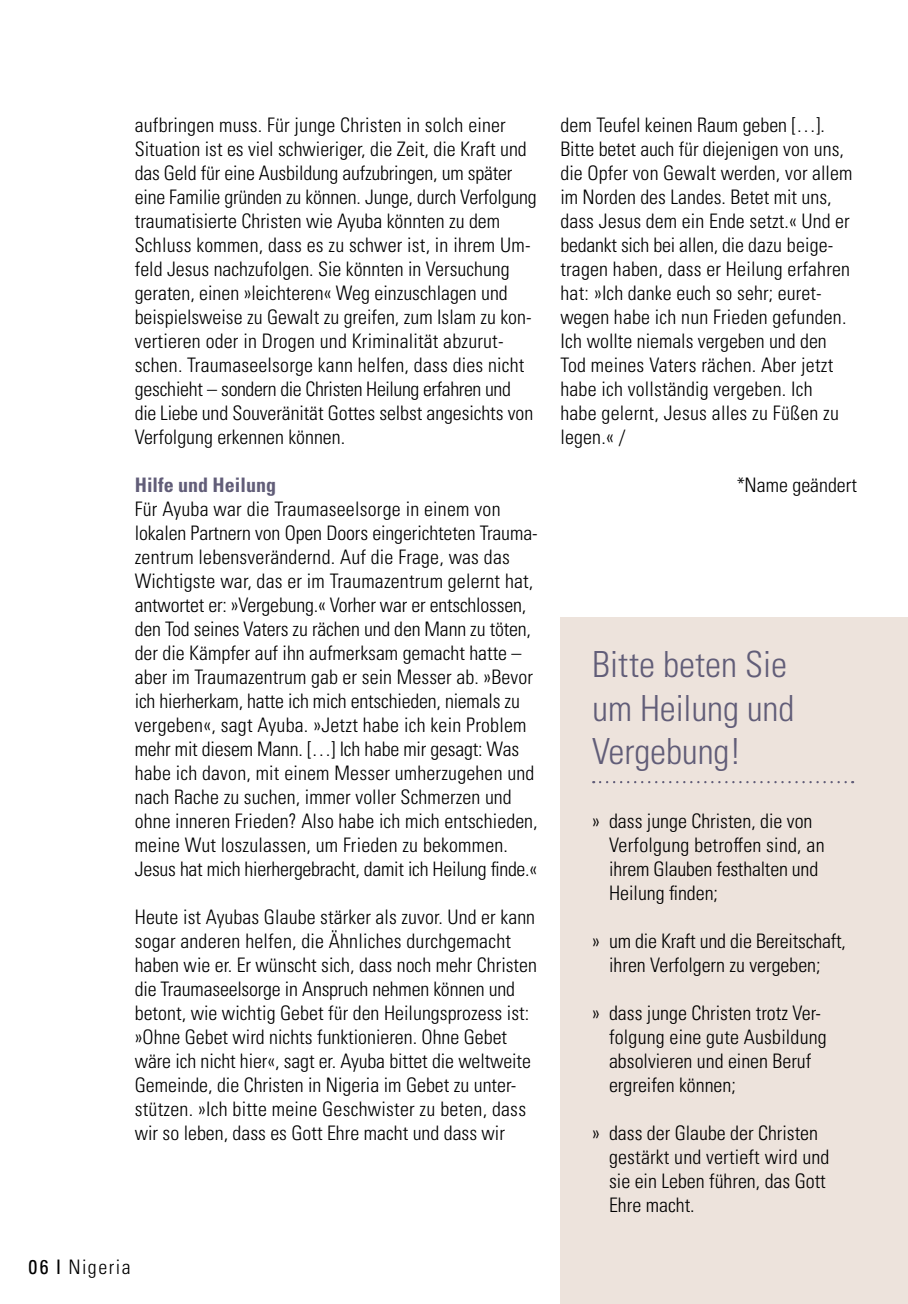
<style>
.page{position:relative;width:908px;height:1304px;background:#fff}
.page>*{position:absolute;margin:0;border:0;box-sizing:border-box;transform-origin:0 0}
.t1{font:300 condensed 36px/43.2px "Univers LT Std";letter-spacing:-.005em;color:#615d78}
.t2{font:300 condensed 20px/24px "Univers LT Std";color:#000}
.t3{font:300 condensed 20px/24px "Univers LT Pro";color:#000}
.t4{font:700 condensed 20px "Univers LT Std";color:#615d78}
.t5{font:300 condensed 20px "Univers LT Std";letter-spacing:.07em;color:#000}
.s1{font-weight:400}
.s2{font-family:"Univers LT Std"}
</style>
<div class="page">
<div style="left:560px;top:617px;width:347px;height:687px;background:#ede3dc"></div>
<svg style="left:593px;top:781px;width:259px;height:2px"></svg>
<p class="t2" style="left:135px;top:113px;width:403px">aufbringen muss. Für junge Christen in solch einer Situation ist es viel schwieriger, die Zeit, die Kraft und das Geld für eine Ausbildung aufzubringen, um später eine Familie gründen zu können. Junge, durch Verfolgung traumatisierte Christen wie Ayuba könnten zu dem Schluss kommen, dass es zu schwer ist, in ihrem Um&shy;feld Jesus nachzufolgen. Sie könnten in Versuchung geraten, einen »leichteren« Weg einzuschlagen und beispielsweise zu Gewalt zu greifen, zum Islam zu kon&shy;vertieren oder in Drogen und Kriminalität abzurut&shy;schen. Traumaseelsorge kann helfen, dass dies nicht geschieht – sondern die Christen Heilung erfahren und die Liebe und Souveränität Gottes selbst angesichts von Verfolgung erkennen können.</p>
<p class="t4" style="left:135px;top:473px;width:143px">Hilfe und Heilung</p>
<p class="t2" style="left:135px;top:497px;width:404px">Für Ayuba war die Traumaseelsorge in einem von lokalen Partnern von Open Doors eingerichteten Trauma&shy;zentrum lebensverändernd. Auf die Frage, was das Wichtigste war, das er im Traumazentrum gelernt hat, antwortet er: »Vergebung.« Vorher war er entschlossen, den Tod seines Vaters zu rächen und den Mann zu töten, der die Kämpfer auf ihn aufmerksam gemacht hatte – aber im Traumazentrum gab er sein Messer ab. »Bevor ich hierherkam, hatte ich mich entschieden, niemals zu vergeben«, sagt Ayuba. »Jetzt habe ich kein Problem mehr mit diesem Mann. […] Ich habe mir gesagt: Was habe ich davon, mit einem Messer umherzugehen und nach Rache zu suchen, immer voller Schmerzen und ohne inneren Frieden? Also habe ich mich entschieden, meine Wut loszulassen, um Frieden zu bekommen.<br>Jesus hat mich hierhergebracht, damit ich Heilung finde.«</p>
<p class="t2" style="left:135px;top:905px;width:403px">Heute ist Ayubas Glaube stärker als zuvor. Und er kann sogar anderen helfen, die Ähnliches durchgemacht haben wie er. Er wünscht sich, dass noch mehr Christen die Traumaseelsorge in Anspruch nehmen können und betont, wie wichtig Gebet für den Heilungsprozess ist: »Ohne Gebet wird nichts funktionieren. Ohne Gebet wäre ich nicht hier«, sagt er. Ayuba bittet die weltweite Gemeinde, die Christen in Nigeria im Gebet zu unter&shy;stützen. »Ich bitte meine Geschwister zu beten, dass wir so leben, dass es Gott Ehre macht und dass wir</p>
<p class="t5" style="left:28px;top:1255px;width:104px"><span class="s1">06 I</span> Nigeria</p>
<p class="t2" style="left:560px;top:113px;width:293px">dem Teufel keinen Raum geben […].<br>Bitte betet auch für diejenigen von uns, die Opfer von Gewalt werden, vor allem im Norden des Landes. Betet mit uns, dass Jesus dem ein Ende setzt.« Und er bedankt sich bei allen, die dazu beige&shy;tragen haben, dass er Heilung erfahren hat: »Ich danke euch so sehr; euret&shy;wegen habe ich nun Frieden gefunden.<br>Ich wollte niemals vergeben und den Tod meines Vaters rächen. Aber jetzt habe ich vollständig vergeben. Ich habe gelernt, Jesus alles zu Füßen zu legen.« /</p>
<p class="t2" style="left:736px;top:473px;width:122px">*Name geändert</p>
<h1 class="t1" style="left:591px;top:643px;width:204px">Bitte beten Sie um Heilung und<br>Vergebung!</h1>
<p class="t3" style="left:608px;top:808px;width:217px;text-indent:-17px"><span class="s2">»</span> dass junge Christen, die von<br>Verfolgung betroffen sind, an ihrem Glauben festhalten und<br>Heilung finden;</p>
<p class="t3" style="left:591px;top:928px;width:255px;text-align:center"><span class="s2">»</span> um die Kraft und die Bereitschaft, ihren Verfolgern zu vergeben;</p>
<p class="t3" style="left:608px;top:1000px;width:219px;text-indent:-17px"><span class="s2">»</span> dass junge Christen trotz Ver&shy;folgung eine gute Ausbildung absolvieren und einen Beruf ergreifen können;</p>
<p class="t3" style="left:608px;top:1120px;width:222px;text-indent:-17px"><span class="s2">»</span> dass der Glaube der Christen gestärkt und vertieft wird und sie ein Leben führen, das Gott<br>Ehre macht.</p>
</div>
